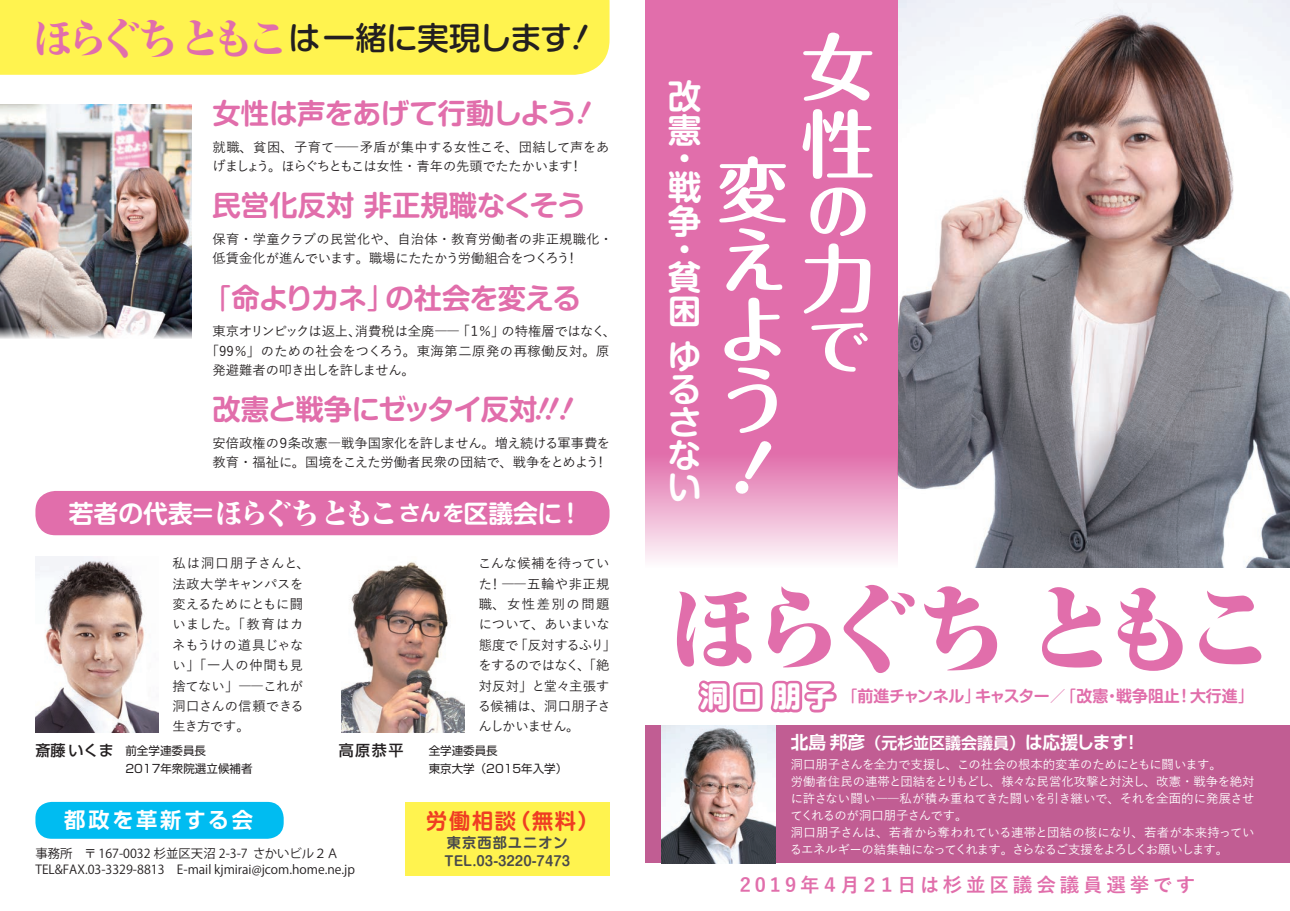
<style>
.page{position:relative;width:1290px;height:911px;background:#fff}
.page>*{position:absolute;margin:0;border:0;box-sizing:border-box;transform-origin:0 0}
.t1{font:900 92.12px "Ryumin Pr 5";letter-spacing:-.105em;color:#e16eab}
.t2{font:700 74.38px/76.6px "Maru Fo Pro";color:#fff}
.t3{font:700 70.88px/70.1px "Maru Fo Pro";color:#fff;text-align:justify}
.t4{font:700 62px "Maru Fo Pro";color:#fff}
.t5{font:700 33.62px/32.8px "Shin M Go Pro De";color:#fff}
.t6{font:500 31.88px "Shin M Go Pro";letter-spacing:-.03em;color:#231f20}
.t7{font:700 28.38px "Shin M Go Pro De";letter-spacing:-.02em;color:#e16eab}
.t8{font:800 expanded 28.38px "Ryumin Pr 5";letter-spacing:-.115em;color:#fff}
.t9{font:700 28.38px "Shin M Go Pro De";color:#e16eab}
.t10{font:700 28.38px "Shin M Go Pro De";letter-spacing:-.04em;color:#e16eab}
.t11{font:700 28.38px "Shin M Go Pro";color:#fff}
.t12{font:700 24.75px "Shin M Go Pro De";color:#fff}
.t13{font:700 21.25px "Shin Go Pr 6 De";letter-spacing:.13em;color:#fff}
.t14{font:700 21.25px "Shin M Go Pro De";letter-spacing:.075em;color:#ef3e22}
.t15{font:700 19.5px "Yu Gothic";letter-spacing:.2em;color:#e16eab}
.t16{font:700 17.75px "Shin Go Pr 6 De";letter-spacing:-.01em;color:#fff}
.t17{font:700 16px "Shin M Go Pro De";letter-spacing:-.015em;color:#e16eab}
.t18{font:500 15px "Shin Go Pr 6";letter-spacing:.1em;color:#231f20}
.t19{font:700 14.12px "Shin M Go Pro De";letter-spacing:.075em;color:#494a4b}
.t20{font:500 13.25px/20.4px "Yu Gothic";letter-spacing:-.005em;color:#231f20}
.t21{font:500 13.25px/19.5px "Yu Gothic";letter-spacing:.015em;color:#231f20}
.t22{font:500 13.25px/20.4px "Yu Gothic";letter-spacing:-.03em;color:#231f20}
.t23{font:500 13.25px "Yu Gothic";letter-spacing:.04em;color:#231f20}
.t24{font:500 13.25px "Yu Gothic";letter-spacing:-.06em;color:#231f20}
.t25{font:500 13.25px "Yu Gothic";letter-spacing:-.025em;color:#231f20}
.t26{font:500 13.25px "Yu Gothic";letter-spacing:-.05em;color:#231f20}
.t27{font:700 13.25px "Shin M Go Pro De";color:#494a4b}
.t28{font:500 13.25px "Yu Gothic";letter-spacing:-.075em;color:#231f20}
.t29{font:500 13.25px "Yu Gothic";letter-spacing:.12em;color:#231f20}
.t30{font:500 12.38px/16.9px "Yu Gothic";letter-spacing:-.02em;color:#fff}
.t31{font:12.38px/16px "Koz Go Std";color:#231f20}
.t32{font:11.5px "Shin Go Pr 6";color:#231f20}
.s1{font-family:"Ryumin Pr 5";font-weight:800;font-size:40.75px;color:#e16eab}
.s2{font-family:"Shin M Go Pro";font-weight:400}
.s3{font-family:"Shin M Go Pro De";font-weight:700;font-stretch:normal;font-size:21.25px}
.s4{font-family:"Shin M Go Pro De";font-weight:700;font-stretch:normal;font-size:24.75px}
.s5{font-size:16px}
</style>
<div class="page">
<div style="left:645px;top:725px;width:645px;height:138px;background:#c15d93"></div>
<img style="left:898px;top:0;width:392px;height:567px">
<svg style="left:645px;top:0;width:253px;height:561px;background:#e37ab2"></svg>
<svg style="left:698px;top:680px;width:139px;height:33px"></svg>
<img style="left:662px;top:725px;width:113px;height:138px">
<img style="left:0;top:105px;width:192px;height:234px">
<img style="left:35px;top:556px;width:123px;height:176px">
<div style="left:35px;top:491px;width:574px;height:44px;background:#e16eab;border-radius:20px"></div>
<div style="left:35px;top:802px;width:249px;height:36px;background:#00bcf1;border-radius:16px"></div>
<div style="left:405px;top:802px;width:204px;height:73px;background:#fff34f"></div>
<img style="left:341px;top:562px;width:123px;height:170px">
<svg style="left:733px;top:438px;width:41px;height:58px;background:#e481b5"></svg>
<div style="left:0;top:0;width:609px;height:75px;background:#fff34f"></div>
<h3 class="t6" style="left:33px;top:12px;width:541px"><span class="s1">ほらぐちともこ</span>は一緒に実現します</h3>
<h3 class="t7" style="left:213px;top:90px;width:365px">女性は声をあげて行動しよう</h3>
<p class="t21" style="left:569px;top:135px;width:42px;text-indent:-357px">就職、貧困、子育て――矛盾が集中する女性こそ、団結して声をあ!</p>
<p class="t24" style="left:213px;top:154px;width:361px">げましょう。ほらぐちともこは女性・青年の先頭でたたかいます</p>
<h3 class="t9" style="left:213px;top:182px;width:375px">民営化反対非正規職なくそう</h3>
<p class="t21" style="left:565px;top:227px;width:49px;text-indent:-352px">保育・学童クラブの民営化や、自治体・教育労働者の非正規職化・!</p>
<p class="t25" style="left:213px;top:246px;width:359px">低賃金化が進んでいます。職場にたたかう労働組合をつくろう</p>
<h3 class="t7" style="left:385px;top:275px;width:197px">の社会を変える</h3>
<h3 class="t7" style="left:203px;top:275px;width:193px"><span class="s2">「</span>命よりカネ<span class="s2">」</span></h3>
<p class="t20" style="left:355px;top:319px;width:117px">消費税は全廃――「</p>
<p class="t28" style="left:213px;top:319px;width:150px">東京オリンピックは返上、</p>
<p class="t23" style="left:206px;top:338px;width:405px">「99％」のための社会をつくろう。東海第二原発の再稼働反対。原</p>
<p class="t26" style="left:213px;top:358px;width:204px">発避難者の叩き出しを許しません。</p>
<h3 class="t10" style="left:213px;top:386px;width:326px">改憲と戦争にゼッタイ反対</h3>
<p class="t22" style="left:288px;top:431px;width:324px">条改憲―戦争国家化を許しません。増え続ける軍事費を</p>
<p class="t20" style="left:502px;top:319px;width:105px">の特権層ではなく</p>
<p class="t20" style="left:468px;top:319px;width:38px">１％」</p>
<p class="t20" style="left:603px;top:319px;width:15px">、</p>
<p class="t20" style="left:213px;top:431px;width:68px">安倍政権の</p>
<p class="t20" style="left:277px;top:431px;width:15px">９</p>
<p class="t20" style="left:213px;top:450px;width:388px">教育・福祉に。国境をこえた労働者民衆の団結で、戦争をとめよう</p>
<p class="t20" style="left:594px;top:450px;width:15px">!</p>
<h3 class="t8" style="left:215px;top:491px;width:349px">ほらぐちともこ<span class="s3">さんを</span><span class="s4">区議会に</span></h3>
<h3 class="t12" style="left:69px;top:493px;width:148px">若者の代表＝</h3>
<p class="t20" style="left:172px;top:551px;width:139px">私は洞口朋子さんと、法政大学キャンパスを変えるためにともに闘いました。「教育はカネもうけの道具じゃない」「一人の仲間も見捨てない」――これが洞口さんの信頼できる生き方です。</p>
<p class="t21" style="left:478px;top:551px;width:133px;line-height:20.4px;text-align:right">こんな候補を待ってい！――五輪や非正規</p>
<h3 class="t12" style="left:558px;top:493px;width:26px">!</h3>
<p class="t20" style="left:479px;top:572px;width:15px">た</p>
<p class="t29" style="left:479px;top:592px;width:132px">職、女性差別の問題</p>
<p class="t20" style="left:479px;top:612px;width:133px">について、あいまいな</p>
<p class="t20" style="left:514px;top:633px;width:103px">「反対するふり「</p>
<p class="t20" style="left:479px;top:633px;width:41px">態度で</p>
<p class="t20" style="left:577px;top:653px;width:34px">、「絶</p>
<p class="t22" style="left:478px;top:653px;width:135px">をするのではなく<br>対反対」と堂々主張する候補は、洞口朋子さんしかいません。</p>
<p class="t18" style="left:35px;top:738px;width:80px">斎藤いくま</p>
<p class="t32" style="left:125px;top:741px;width:82px">前全学連委員長</p>
<p class="t18" style="left:339px;top:738px;width:66px">高原恭平</p>
<p class="t32" style="left:429px;top:741px;width:71px">全学連委員長</p>
<p class="t32" style="left:125px;top:758px;width:129px">2017年衆院選立候補者</p>
<p class="t32" style="left:429px;top:758px;width:140px">東京大学（2015年入学(</p>
<h3 class="t13" style="left:64px;top:803px;width:190px">都政を革新する会</h3>
<p class="t31" style="left:35px;top:845px;width:321px">事務所　〒 167-0032 杉並区天沼 2-3-7 さかいビル２Ａ<br>TEL&amp;FAX.03-3329-8813　 -E mail kjmirai@jcom.home.ne j p.</p>
<h3 class="t14" style="left:509px;top:803px;width:91px">（無料(</h3>
<h3 class="t14" style="left:426px;top:803px;width:91px">労働相談</h3>
<p class="t19" style="left:447px;top:831px;width:122px">東京西部ユニオン</p>
<p class="t27" style="left:445px;top:850px;width:127px">TEL.03-3220-7473</p>
<h3 class="t5" style="left:668px;top:76px;width:34px;line-height:33.6px">改憲</h3>
<h3 class="t5" style="left:668px;top:138px;width:22px">・</h3>
<h3 class="t5" style="left:668px;top:166px;width:35px;line-height:33.6px">戦争</h3>
<h3 class="t5" style="left:668px;top:229px;width:22px">・</h3>
<h3 class="t5" style="left:668px;top:257px;width:34px;line-height:33.6px">貧困</h3>
<h3 class="t5" style="left:668px;top:336px;width:33px;text-align:justify">ゆるさない</h3>
<h3 class="t3" style="left:717px;top:146px;width:70px">変えよう</h3>
<h2 class="t2" style="left:800px;top:20px;width:73px">女性</h2>
<h3 class="t4" style="left:807px;top:162px;width:60px">の</h3>
<h2 class="t2" style="left:800px;top:231px;width:71px">力</h2>
<h3 class="t4" style="left:807px;top:297px;width:62px">で</h3>
<h1 class="t1" style="left:667px;top:556px;width:611px">ほらぐちともこ</h1>
<p class="t17" style="left:1176px;top:683px;width:79px">！大行進<span class="s2">「</span></p>
<h3 class="t11" style="left:700px;top:673px;width:136px">洞口朋子</h3>
<p class="t17" style="left:1116px;top:683px;width:65px">戦争阻止</p>
<p class="t17" style="left:1060px;top:683px;width:49px"><span class="s2">「</span>改憲</p>
<p class="t17" style="left:842px;top:683px;width:140px"><span class="s2">「</span>前進チャンネル<span class="s2">」</span></p>
<p class="t17" style="left:975px;top:683px;width:92px">キャスター／</p>
<p class="t17" style="left:1104px;top:683px;width:17px">・</p>
<h3 class="t16" style="left:791px;top:728px;width:339px">北島邦彦<span class="s5">（元杉並区議会議員）</span>は応援します</h3>
<p class="t30" style="left:790px;top:755px;width:466px">洞口朋子さんを全力で支援し、この社会の根本的変革のためにともに闘います。<br>労働者住民の連帯と団結をとりもどし、様々な民営化攻撃と対決し、改憲・戦争を絶対に許さない闘い――私が積み重ねてきた闘いを引き継いで、それを全面的に発展させてくれるのが洞口朋子さんです。<br>洞口朋子さんは、若者から奪われている連帯と団結の核になり、若者が本来持っているエネルギーの結集軸になってくれます。さらなるご支援をよろしくお願いします。</p>
<h3 class="t15" style="left:740px;top:873px;width:457px">2019年４月２１日は杉並区議会議員選挙です</h3>
<h3 class="t16" style="left:1122px;top:728px;width:19px">!</h3>
</div>
